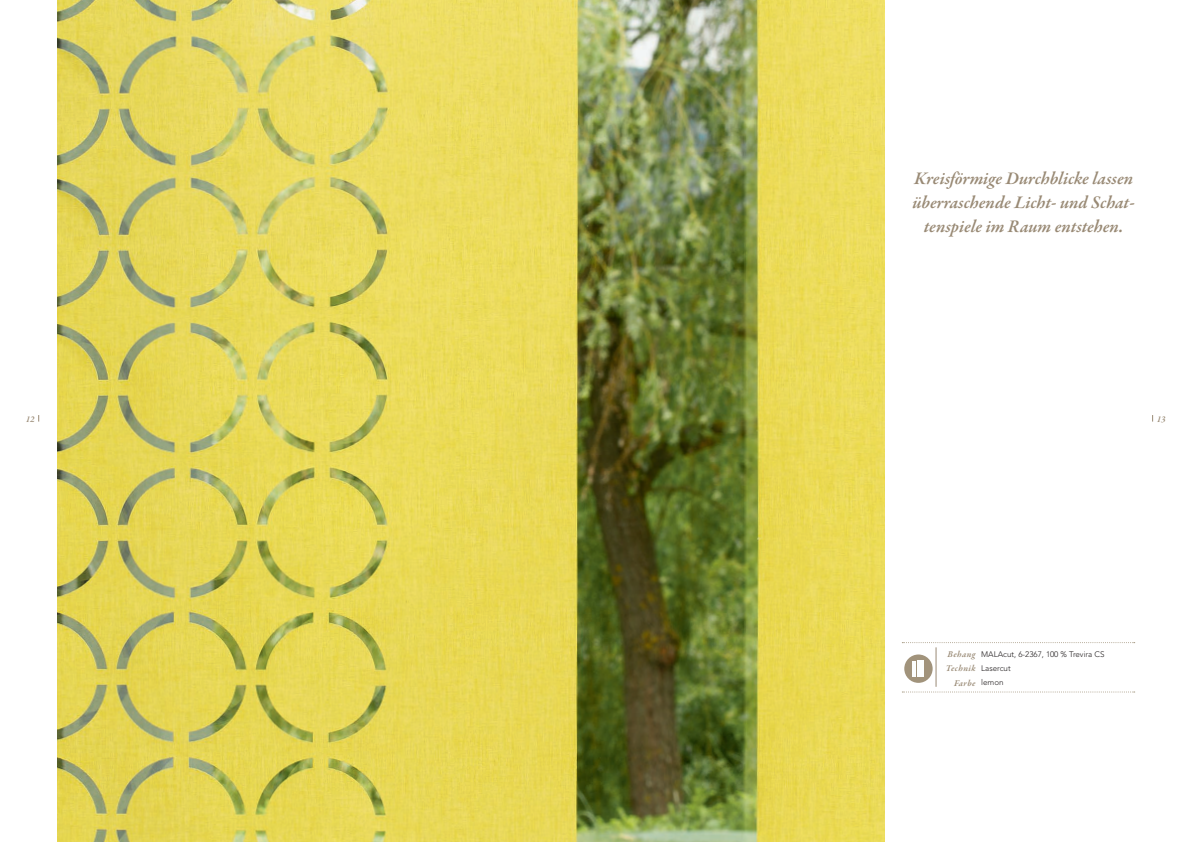
<style>
.page{position:relative;width:1190px;height:842px;background:#fff}
.page>*{position:absolute;margin:0;border:0;box-sizing:border-box;transform-origin:0 0}
.t1{font:italic 600 18px/24px "Garamond Premr Pro";color:#998a75;text-align:center}
.t2{font:italic 600 9px "Garamond Premr Pro";letter-spacing:.02em;color:#998a75}
.t3{font:300 8px/14.2px "Avenir";color:#231f20}
.s1{font-family:"Garamond Premr Pro";font-weight:600;font-style:italic;font-size:9px;color:#998a75}
.s2{font-family:"Avenir";font-weight:300;font-style:normal;font-size:8px;color:#231f20}
</style>
<div class="page">
<img style="left:57px;top:0;width:828px;height:841px">
<div style="left:904px;top:654px;width:29px;height:28px;background:#a1937b;border-radius:50%"></div>
<hr style="left:913px;top:660px;width:3px;height:15px;background:#fcfefe">
<svg style="left:913px;top:675px;width:10px;height:2px"></svg>
<div style="left:917px;top:660px;width:6px;height:16px;background:#fcfefe"></div>
<hr style="left:936px;top:647px;width:1px;height:39px;background:#998a75">
<svg style="left:902px;top:642px;width:233px;height:1px"></svg>
<svg style="left:902px;top:691px;width:233px;height:1px"></svg>
<p class="t1" style="left:912px;top:167px;width:224px">Kreisförmige Durchblicke lassen überraschende Licht- und Schat&shy;tenspiele im Raum entstehen.</p>
<p class="t2" style="left:26px;top:413px;width:10px">12</p>
<p class="t2" style="left:1157px;top:413px;width:10px">13</p>
<p class="t3" style="left:946px;top:647px;width:160px"><span class="s1">Behang</span> MALAcut, 6-2367, 100 % Trevira CS<br><span class="s1">Technik</span> Lasercut</p>
<p class="t2" style="left:954px;top:677px;width:51px">Farbe <span class="s2">lemon</span></p>
</div>
